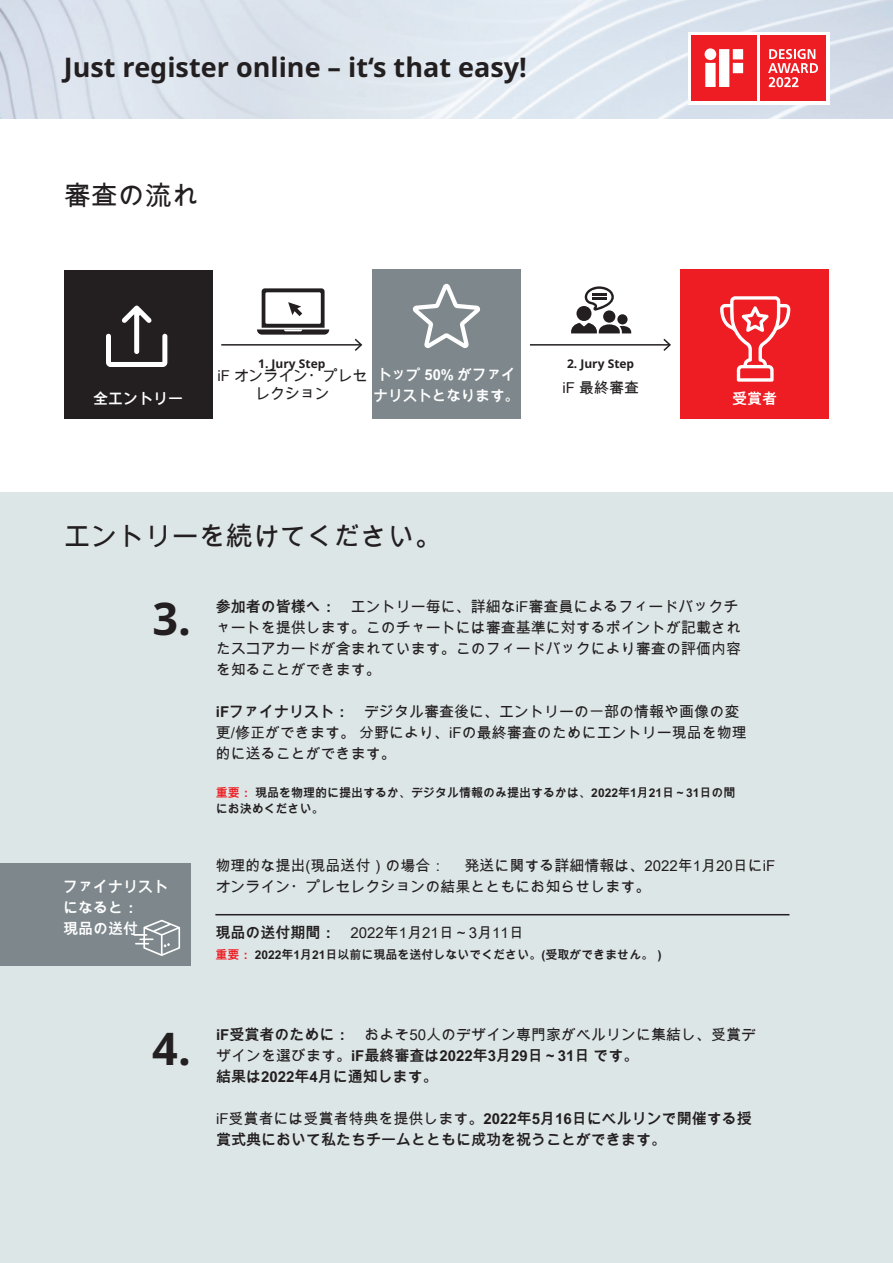
<style>
.page{position:relative;width:893px;height:1263px;background:#fff}
.page>*{position:absolute;margin:0;border:0;box-sizing:border-box;transform-origin:0 0}
.t1{font:700 45px "Noto Sans";color:#231f20}
.t2{font:700 27px "Noto Sans";color:#231f20}
.body_text{font:27px "Arial Unicode MS";color:#231f20}
.body_text-2{font:15px/21px "Arial Unicode MS";color:#231f20}
.body_text-3{font:700 15px/21px "Arial Unicode MS";color:#231f20}
.body_text-4{font:700 15px/21px "Arial Unicode MS";color:#fff}
.body_text-5{font:700 12px/16.5px "Arial Unicode MS";color:#231f20}
.body_text-6{font:700 12px "Noto Sans";color:#231f20}
.s1{font-weight:700}
.s2{color:#ee1d23}
.s3{font-weight:400}
</style>
<div class="page">
<div style="left:0;top:492px;width:892px;height:771px;background:#dde6e7"></div>
<div style="left:372px;top:269px;width:149px;height:150px;background:#7d878c"></div>
<div style="left:680px;top:269px;width:149px;height:150px;background:#ee1d23"></div>
<div style="left:64px;top:270px;width:149px;height:148px;background:#231f20"></div>
<hr style="left:530px;top:344px;width:140px;height:2px;background:#231f20">
<svg style="left:662px;top:338px;width:9px;height:13px"></svg>
<hr style="left:221px;top:344px;width:140px;height:2px;background:#231f20">
<svg style="left:353px;top:338px;width:10px;height:13px"></svg>
<img style="left:0;top:0;width:893px;height:118px">
<div style="left:617px;top:314px;width:11px;height:10px;background:#231f20;border-radius:50%"></div>
<svg style="left:585px;top:286px;width:29px;height:25px"></svg>
<svg style="left:571px;top:323px;width:60px;height:10px"></svg>
<div style="left:576px;top:306px;width:15px;height:15px;background:#231f20;border-radius:50%"></div>
<div style="left:603px;top:310px;width:12px;height:13px;background:#231f20;border-radius:50%"></div>
<svg style="left:257px;top:288px;width:72px;height:47px"></svg>
<svg style="left:413px;top:284px;width:67px;height:64px"></svg>
<svg style="left:720px;top:296px;width:70px;height:86px"></svg>
<div style="left:688px;top:32px;width:141px;height:72px;background:#fff"></div>
<div style="left:691px;top:35px;width:66px;height:66px;background:#ee1d23"></div>
<svg style="left:705px;top:48px;width:38px;height:39px"></svg>
<div style="left:760px;top:35px;width:66px;height:66px;background:#ee1d23"></div>
<svg style="left:768px;top:49px;width:50px;height:38px"></svg>
<svg style="left:106px;top:305px;width:62px;height:62px"></svg>
<hr style="left:215px;top:914px;width:574px;height:1px;background:#231f20">
<div style="left:0;top:863px;width:191px;height:103px;background:#7d878c"></div>
<svg style="left:133px;top:920px;width:47px;height:36px"></svg>
<p class="t2" style="left:64px;top:48px;width:465px">Just register online – it‘s that easy!</p>
<p class="body_text" style="left:64px;top:176px;width:136px">審査の流れ</p>
<p class="body_text-4" style="left:93px;top:389px;width:91px">全エントリー</p>
<p class="body_text-6" style="left:258px;top:355px;width:69px">1. Jury Step</p>
<p class="body_text-6" style="left:567px;top:355px;width:69px">2. Jury Step</p>
<p class="body_text-2" style="left:562px;top:376px;width:78px">iF 最終審査</p>
<p class="body_text-4" style="left:374px;top:364px;width:147px">トップ 50% がファイナリストとなります。</p>
<p class="body_text-2" style="left:218px;top:366px;width:152px;line-height:18px;text-align:center">iF オンライン・プレセレクション</p>
<p class="body_text" style="left:64px;top:516px;width:380px">エントリーを続けてください。</p>
<p class="body_text-4" style="left:732px;top:389px;width:46px">受賞者</p>
<p class="t1" style="left:152px;top:587px;width:40px">3.</p>
<p class="body_text-2" style="left:216px;top:595px;width:526px"><span class="s1">参加者の皆様へ：</span>　エントリー毎に、詳細なiF審査員によるフィードバックチャートを提供します。このチャートには審査基準に対するポイントが記載されたスコアカードが含まれています。このフィードバックにより審査の評価内容を知ることができます。</p>
<p class="body_text-2" style="left:216px;top:701px;width:532px"><span class="s1">iFファイナリスト：</span>　デジタル審査後に、エントリーの一部の情報や画像の変更/修正ができます。 分野により、iFの最終審査のためにエントリー現品を物理的に送ることができます。</p>
<p class="body_text-5" style="left:216px;top:784px;width:521px"><span class="s2">重要：</span> 現品を物理的に提出するか、デジタル情報のみ提出するかは、2022年1月21日～31日の間にお決めください。</p>
<p class="body_text-4" style="left:63px;top:876px;width:106px">ファイナリストになると：<br>現品の送付</p>
<p class="t1" style="left:152px;top:1017px;width:40px">4.</p>
<p class="body_text-2" style="left:215px;top:855px;width:562px">物理的な提出(現品送付）の場合： 　発送に関する詳細情報は、2022年1月20日にiFオンライン・プレセレクションの結果とともにお知らせします。</p>
<p class="body_text-2" style="left:215px;top:922px;width:310px"><span class="s1">現品の送付期間：</span>　2022年1月21日～3月11日</p>
<p class="body_text-5" style="left:215px;top:947px;width:452px"><span class="s2">重要：</span> 2022年1月21日以前に現品を送付しないでください。(受取ができません。）</p>
<p class="body_text-3" style="left:216px;top:1024px;width:542px">iF受賞者のために：<span class="s3">　およそ50人のデザイン専門家がベルリンに集結し、受賞デザインを選びます。</span>iF最終審査は2022年3月29日～31日 です。<br>結果は2022年4月に通知します。</p>
<p class="body_text-3" style="left:216px;top:1109px;width:537px"><span class="s3">iF受賞者には受賞者特典を提供します。</span>2022年5月16日にベルリンで開催する授賞式典において私たちチームとともに成功を祝うことができます。</p>
</div>
